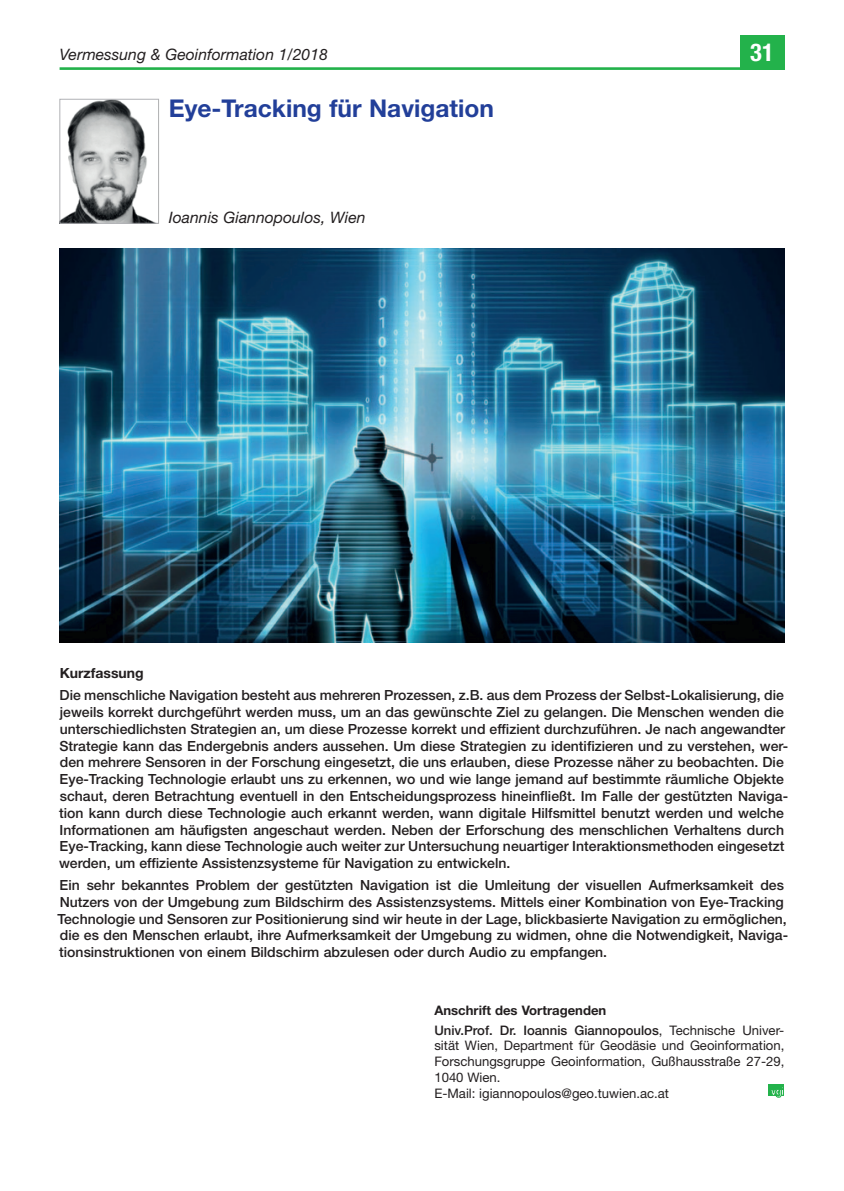
<style>
.page{position:relative;width:844px;height:1191px;background:#fff}
.page>*{position:absolute;margin:0;border:0;box-sizing:border-box;transform-origin:0 0}
.t1{font:700 24.5px "Helvetica Neue LT Std";color:#223f99}
.t2{font:700 condensed 24.5px "Helvetica Neue LT Std";color:#fff}
.t3{font:italic 15.75px "Helvetica Neue LT Std";color:#231f20}
.t4{font:500 14px/16.8px "Helvetica Neue LT Std";color:#231f20}
.t5{font:700 14px "Helvetica Neue LT Std";color:#231f20}
.t6{font:13.12px/15.8px "Helvetica Neue LT Std";color:#231f20}
.t7{font:500 13.12px/19.2px "Helvetica Neue LT Std";color:#231f20}
.s1{font-weight:700}
.s2{font-weight:400}
</style>
<div class="page">
<hr style="left:60px;top:67px;width:724px;height:3px;background:#23b24b">
<div style="left:739px;top:35px;width:45px;height:35px;background:#23b24b"></div>
<img style="left:61px;top:101px;width:93px;height:121px">
<div style="left:59px;top:99px;width:100px;height:125px;border:1px solid #b0b1b5"></div>
<div style="left:768px;top:1084px;width:16px;height:12px;background:#23b24b"></div>
<svg style="left:771px;top:1087px;width:12px;height:10px"></svg>
<img style="left:59px;top:248px;width:725px;height:395px">
<p class="t3" style="left:60px;top:44px;width:270px">Vermessung &amp; Geoinformation 1/2018</p>
<h1 class="t2" style="left:749px;top:38px;width:26px">31</h1>
<h1 class="t1" style="left:169px;top:93px;width:326px">Eye-Tracking für Navigation</h1>
<p class="t3" style="left:169px;top:208px;width:198px">Ioannis Giannopoulos, Wien</p>
<p class="t5" style="left:60px;top:664px;width:86px">Kurzfassung</p>
<p class="t4" style="left:59px;top:686px;width:730px">Die menschliche Navigation besteht aus mehreren Prozessen, z.B. aus dem Prozess der Selbst-Lokalisierung, die jeweils korrekt durchgeführt werden muss, um an das gewünschte Ziel zu gelangen. Die Menschen wenden die unterschiedlichsten Strategien an, um diese Prozesse korrekt und effizient durchzuführen. Je nach angewandter Strategie kann das Endergebnis anders aussehen. Um diese Strategien zu identifizieren und zu verstehen, wer&shy;den mehrere Sensoren in der Forschung eingesetzt, die uns erlauben, diese Prozesse näher zu beobachten. Die Eye-Tracking Technologie erlaubt uns zu erkennen, wo und wie lange jemand auf bestimmte räumliche Objekte schaut, deren Betrachtung eventuell in den Entscheidungsprozess hineinfließt. Im Falle der gestützten Naviga&shy;tion kann durch diese Technologie auch erkannt werden, wann digitale Hilfsmittel benutzt werden und welche Informationen am häufigsten angeschaut werden. Neben der Erforschung des menschlichen Verhaltens durch Eye-Tracking, kann diese Technologie auch weiter zur Untersuchung neuartiger Interaktionsmethoden eingesetzt werden, um effiziente Assistenzsysteme für Navigation zu entwickeln.</p>
<p class="t4" style="left:57px;top:876px;width:732px">Ein sehr bekanntes Problem der gestützten Navigation ist die Umleitung der visuellen Aufmerksamkeit des Nutzers von der Umgebung zum Bildschirm des Assistenzsystems. Mittels einer Kombination von Eye-Tracking Technologie und Sensoren zur Positionierung sind wir heute in der Lage, blickbasierte Navigation zu ermöglichen, die es den Menschen erlaubt, ihre Aufmerksamkeit der Umgebung zu widmen, ohne die Notwendigkeit, Naviga&shy;tionsinstruktionen von einem Bildschirm abzulesen oder durch Audio zu empfangen.</p>
<p class="t7" style="left:434px;top:1001px;width:351px"><span class="s1">Anschrift des Vortragenden<br></span>Univ.Prof. Dr. Ioannis Giannopoulos<span class="s2">, Technische Univer-</span></p>
<p class="t6" style="left:434px;top:1037px;width:351px">sität Wien, Department für Geodäsie und Geoinformation, Forschungsgruppe Geoinformation, Gußhausstraße 27-29, 1040 Wien.<br>E-Mail: igiannopoulos@geo.tuwien.ac.at</p>
</div>
